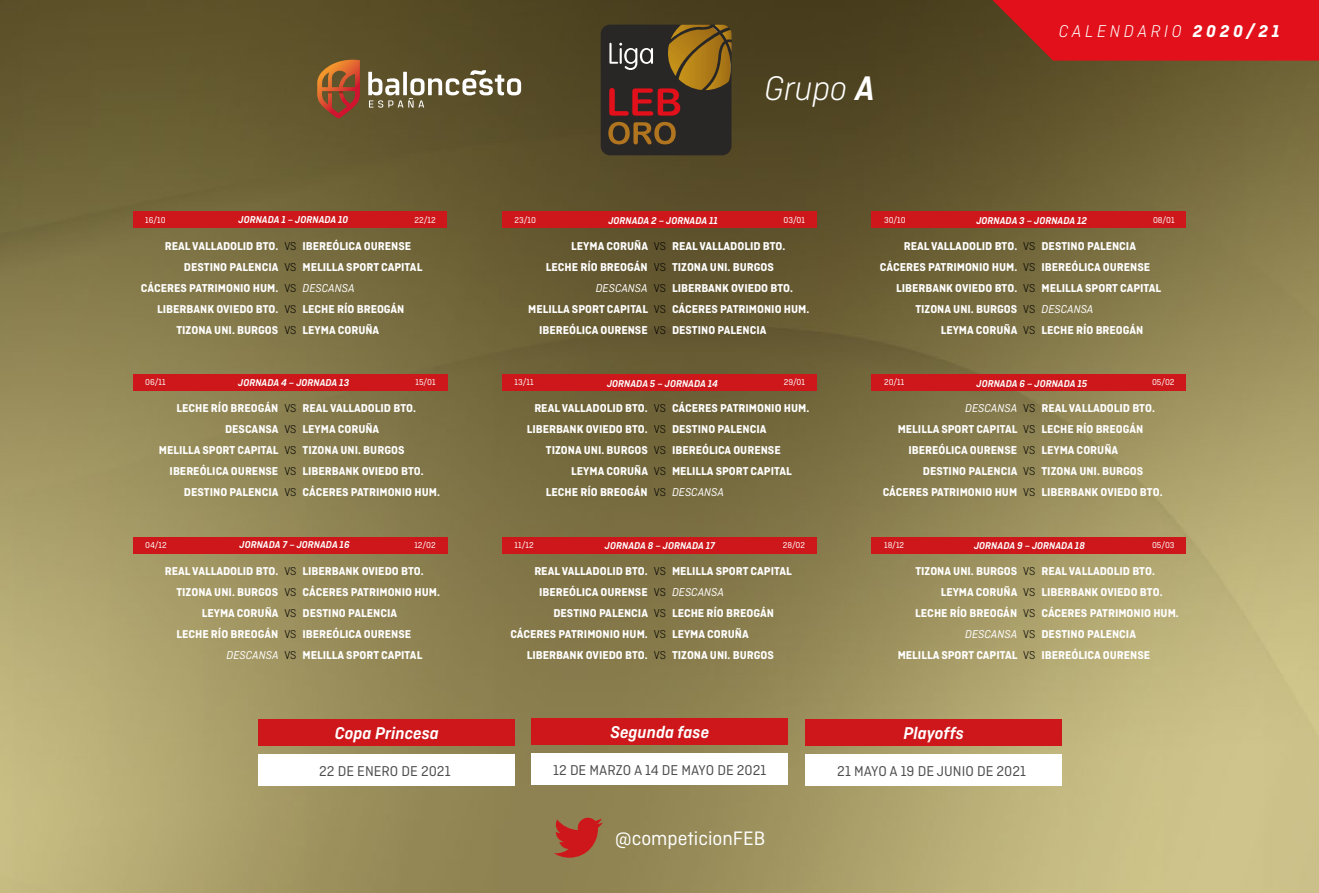
<style>
.page{position:relative;width:1319px;height:893px;background:#fff}
.page>*{position:absolute;margin:0;border:0;box-sizing:border-box;transform-origin:0 0}
.t1{font:italic 300 36px "Ciutadella";color:#fff}
.t2{font:20.55px "Ciutadella";color:#fff}
.t3{font:italic 600 18px "Ciutadella";color:#fff}
.t4{font:italic 300 18px "Ciutadella";letter-spacing:.2em;color:#fff}
.t5{font:15px "Ciutadella";color:#4e4c4d}
.t6{font:700 12px/21px "Ciutadella";color:#fff}
.t7{font:300 12px/21px "Ciutadella";letter-spacing:-.01em;color:#000;text-align:justify}
.t8{font:italic 12px "Ciutadella";color:#fff}
.t9{font:italic 600 10.5px "Ciutadella";color:#fff}
.t10{font:9px "Ciutadella";color:#fff}
.s1{font-weight:600}
.s2{font-weight:700}
</style>
<div class="page">
<img style="left:0;top:0;width:1318px;height:893px">
<svg style="left:992px;top:0;width:326px;height:61px;background:#d3151a"></svg>
<div style="left:134px;top:212px;width:313px;height:16px;background:#cd171a"></div>
<div style="left:133px;top:374px;width:314px;height:17px;background:#cd171a"></div>
<div style="left:133px;top:537px;width:314px;height:17px;background:#cd171a"></div>
<div style="left:502px;top:212px;width:314px;height:16px;background:#cd171a"></div>
<div style="left:502px;top:374px;width:314px;height:17px;background:#cd171a"></div>
<div style="left:502px;top:537px;width:314px;height:17px;background:#cd171a"></div>
<div style="left:871px;top:212px;width:314px;height:16px;background:#cd171a"></div>
<div style="left:871px;top:374px;width:314px;height:17px;background:#cd171a"></div>
<div style="left:871px;top:537px;width:314px;height:17px;background:#cd171a"></div>
<svg style="left:317px;top:60px;width:43px;height:58px;background:#9f532d"></svg>
<svg style="left:368px;top:70px;width:153px;height:38px"></svg>
<div style="left:531px;top:718px;width:257px;height:26px;background:#cd171a"></div>
<div style="left:531px;top:753px;width:257px;height:32px;background:#fff"></div>
<div style="left:258px;top:719px;width:257px;height:26px;background:#cd171a"></div>
<div style="left:258px;top:754px;width:257px;height:32px;background:#fff"></div>
<div style="left:805px;top:719px;width:256px;height:26px;background:#cd171a"></div>
<div style="left:805px;top:754px;width:256px;height:32px;background:#fff"></div>
<svg style="left:553px;top:818px;width:50px;height:40px;background:#b34330"></svg>
<svg style="left:600px;top:25px;width:132px;height:130px;background:#553d26"></svg>
<p class="t10" style="left:145px;top:215px;width:22px">16/10</p>
<p class="t9" style="left:238px;top:214px;width:111px">JORNADA 1 – JORNADA 10</p>
<p class="t10" style="left:414px;top:215px;width:23px">22/12</p>
<p class="t6" style="left:302px;top:235px;width:121px">IBEREÓLICA OURENSE<br>MELILLA SPORT CAPITAL</p>
<p class="t8" style="left:302px;top:281px;width:54px">DESCANSA</p>
<p class="t6" style="left:302px;top:298px;width:103px">LECHE RÍO BREOGÁN<br>LEYMA CORUÑA</p>
<p class="t6" style="left:141px;top:235px;width:139px;text-align:right">REAL VALLADOLID BTO.<br>DESTINO PALENCIA<br>CÁCERES PATRIMONIO HUM.<br>LIBERBANK OVIEDO BTO.<br>TIZONA UNI. BURGOS</p>
<p class="t7" style="left:284px;top:235px;width:14px">VS VS VS VS VS</p>
<p class="t10" style="left:145px;top:378px;width:22px">06/11</p>
<p class="t9" style="left:238px;top:376px;width:112px">JORNADA 4 – JORNADA 13</p>
<p class="t10" style="left:415px;top:378px;width:22px">15/01</p>
<p class="t6" style="left:159px;top:398px;width:121px;text-align:right">LECHE RÍO BREOGÁN<br>DESCANSA<br>MELILLA SPORT CAPITAL<br>IBEREÓLICA OURENSE<br>DESTINO PALENCIA</p>
<p class="t6" style="left:302px;top:398px;width:139px">REAL VALLADOLID BTO.<br>LEYMA CORUÑA<br>TIZONA UNI. BURGOS<br>LIBERBANK OVIEDO BTO.<br>CÁCERES PATRIMONIO HUM.</p>
<p class="t7" style="left:284px;top:398px;width:14px">VS VS VS VS VS</p>
<p class="t10" style="left:145px;top:540px;width:23px">04/12</p>
<p class="t9" style="left:239px;top:539px;width:112px">JORNADA 7 – JORNADA 16</p>
<p class="t10" style="left:414px;top:540px;width:23px">12/02</p>
<p class="t6" style="left:165px;top:561px;width:115px;text-align:right">REAL VALLADOLID BTO.<br>TIZONA UNI. BURGOS<br>LEYMA CORUÑA<br>LECHE RÍO BREOGÁN</p>
<p class="t8" style="left:226px;top:648px;width:54px">DESCANSA</p>
<p class="t7" style="left:284px;top:560px;width:14px">VS VS VS VS VS</p>
<p class="t6" style="left:302px;top:561px;width:139px">LIBERBANK OVIEDO BTO.<br>CÁCERES PATRIMONIO HUM.<br>DESTINO PALENCIA<br>IBEREÓLICA OURENSE<br>MELILLA SPORT CAPITAL</p>
<h3 class="t3" style="left:335px;top:723px;width:105px">Copa Princesa</h3>
<p class="t5" style="left:319px;top:762px;width:133px">22 DE ENERO DE 2021</p>
<h1 class="t1" style="left:764px;top:68px;width:112px">Grupo <span class="s1">A</span></h1>
<h3 class="t4" style="left:1058px;top:21px;width:222px">CALENDARIO <span class="s2">2020/21</span></h3>
<p class="t10" style="left:514px;top:215px;width:23px">23/10</p>
<p class="t9" style="left:608px;top:214px;width:111px">JORNADA 2 – JORNADA 11</p>
<p class="t10" style="left:783px;top:215px;width:23px">03/01</p>
<p class="t6" style="left:545px;top:235px;width:104px;text-align:right">LEYMA CORUÑA<br>LECHE RÍO BREOGÁN</p>
<p class="t8" style="left:595px;top:281px;width:54px">DESCANSA</p>
<p class="t6" style="left:528px;top:298px;width:121px;text-align:right">MELILLA SPORT CAPITAL<br>IBEREÓLICA OURENSE</p>
<p class="t7" style="left:653px;top:235px;width:14px">VS VS VS VS VS</p>
<p class="t6" style="left:672px;top:235px;width:139px">REAL VALLADOLID BTO.<br>TIZONA UNI. BURGOS<br>LIBERBANK OVIEDO BTO.<br>CÁCERES PATRIMONIO HUM.<br>DESTINO PALENCIA</p>
<p class="t10" style="left:514px;top:378px;width:20px">13/11</p>
<p class="t9" style="left:607px;top:377px;width:112px">JORNADA 5 – JORNADA 14</p>
<p class="t10" style="left:783px;top:378px;width:23px">29/01</p>
<p class="t6" style="left:526px;top:398px;width:123px;text-align:right">REAL VALLADOLID BTO.<br>LIBERBANK OVIEDO BTO.<br>TIZONA UNI. BURGOS<br>LEYMA CORUÑA<br>LECHE RÍO BREOGÁN</p>
<p class="t6" style="left:672px;top:398px;width:139px">CÁCERES PATRIMONIO HUM.<br>DESTINO PALENCIA<br>IBEREÓLICA OURENSE<br>MELILLA SPORT CAPITAL</p>
<p class="t7" style="left:653px;top:398px;width:14px">VS VS VS VS VS</p>
<p class="t8" style="left:672px;top:486px;width:54px">DESCANSA</p>
<p class="t10" style="left:514px;top:540px;width:21px">11/12</p>
<p class="t9" style="left:605px;top:540px;width:112px">JORNADA 8 – JORNADA 17</p>
<p class="t10" style="left:782px;top:540px;width:24px">28/02</p>
<p class="t6" style="left:510px;top:561px;width:139px;text-align:right">REAL VALLADOLID BTO.<br>IBEREÓLICA OURENSE<br>DESTINO PALENCIA<br>CÁCERES PATRIMONIO HUM.<br>LIBERBANK OVIEDO BTO.</p>
<p class="t6" style="left:672px;top:561px;width:121px">MELILLA SPORT CAPITAL</p>
<p class="t7" style="left:653px;top:560px;width:14px">VS VS VS VS VS</p>
<p class="t8" style="left:672px;top:585px;width:54px">DESCANSA</p>
<p class="t6" style="left:672px;top:603px;width:103px">LECHE RÍO BREOGÁN<br>LEYMA CORUÑA<br>TIZONA UNI. BURGOS</p>
<h3 class="t3" style="left:610px;top:722px;width:100px">Segunda fase</h3>
<p class="t5" style="left:553px;top:761px;width:215px">12 DE MARZO A 14 DE MAYO DE 2021</p>
<h2 class="t2" style="left:615px;top:827px;width:151px">@competicionFEB</h2>
<p class="t9" style="left:976px;top:214px;width:112px">JORNADA 3 – JORNADA 12</p>
<p class="t10" style="left:1152px;top:215px;width:23px">08/01</p>
<p class="t6" style="left:879px;top:235px;width:139px;text-align:right">REAL VALLADOLID BTO.<br>CÁCERES PATRIMONIO HUM.<br>LIBERBANK OVIEDO BTO.<br>TIZONA UNI. BURGOS<br>LEYMA CORUÑA</p>
<p class="t10" style="left:884px;top:215px;width:23px">30/10</p>
<p class="t7" style="left:1023px;top:235px;width:14px">VS VS VS VS VS</p>
<p class="t6" style="left:1041px;top:235px;width:121px">DESTINO PALENCIA<br>IBEREÓLICA OURENSE<br>MELILLA SPORT CAPITAL</p>
<p class="t8" style="left:1041px;top:302px;width:54px">DESCANSA</p>
<p class="t6" style="left:1041px;top:319px;width:103px">LECHE RÍO BREOGÁN</p>
<p class="t10" style="left:884px;top:378px;width:22px">20/11</p>
<p class="t9" style="left:976px;top:377px;width:112px">JORNADA 6 – JORNADA 15</p>
<p class="t10" style="left:1151px;top:378px;width:24px">05/02</p>
<p class="t8" style="left:965px;top:402px;width:54px">DESCANSA</p>
<p class="t6" style="left:882px;top:419px;width:136px;text-align:right">MELILLA SPORT CAPITAL<br>IBEREÓLICA OURENSE<br>DESTINO PALENCIA<br>CÁCERES PATRIMONIO HUM</p>
<p class="t7" style="left:1023px;top:398px;width:14px">VS VS VS VS VS</p>
<p class="t6" style="left:1041px;top:398px;width:122px">REAL VALLADOLID BTO.<br>LECHE RÍO BREOGÁN<br>LEYMA CORUÑA<br>TIZONA UNI. BURGOS<br>LIBERBANK OVIEDO BTO.</p>
<p class="t10" style="left:884px;top:540px;width:22px">18/12</p>
<p class="t9" style="left:973px;top:540px;width:112px">JORNADA 9 – JORNADA 18</p>
<p class="t10" style="left:1151px;top:540px;width:24px">05/03</p>
<p class="t6" style="left:915px;top:561px;width:104px;text-align:right">TIZONA UNI. BURGOS<br>LEYMA CORUÑA<br>LECHE RÍO BREOGÁN</p>
<p class="t8" style="left:965px;top:627px;width:54px">DESCANSA</p>
<p class="t6" style="left:897px;top:645px;width:121px">MELILLA SPORT CAPITAL</p>
<p class="t7" style="left:1023px;top:560px;width:14px">VS VS VS VS VS</p>
<p class="t6" style="left:1041px;top:561px;width:139px">REAL VALLADOLID BTO.<br>LIBERBANK OVIEDO BTO.<br>CÁCERES PATRIMONIO HUM.<br>DESTINO PALENCIA<br>IBEREÓLICA OURENSE</p>
<h3 class="t3" style="left:903px;top:723px;width:62px">Playoffs</h3>
<p class="t5" style="left:837px;top:762px;width:190px">21 MAYO A 19 DE JUNIO DE 2021</p>
</div>
